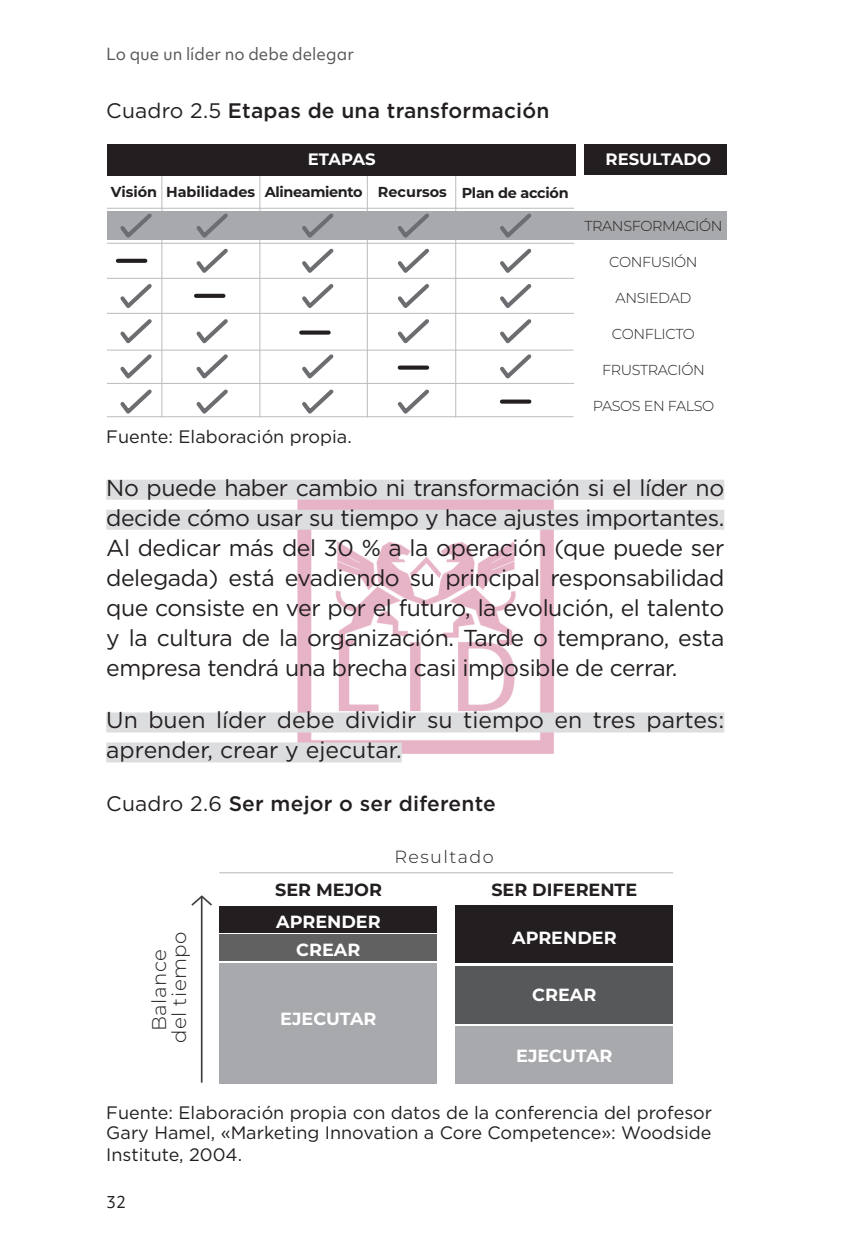
<style>
.page{position:relative;width:851px;height:1252px;background:#fff}
.page>*{position:absolute;margin:0;border:0;box-sizing:border-box;transform-origin:0 0}
.par{font:23px/30px "Gotham";color:#231f20;text-align:justify}
.img-tit{font:500 21px "Gotham";letter-spacing:.01em;color:#231f20}
.t1{font:300 19.8px/19.8px "Montserrat";letter-spacing:.025em;color:#231f20;text-align:center}
.fuente{font:18px/20px "Gotham";color:#231f20}
.t2{font:700 17.6px/28.8px "Montserrat";color:#fff;text-align:center}
.t3{font:700 17.6px/33.4px "Montserrat";color:#231f20}
.t4{font:700 16.4px "Montserrat";color:#fff}
.t5{font:16px "Objektiv Mk 1";color:#57585a}
.t6{font:16px "Objektiv Mk 1";color:#231f20}
.t7{font:300 14.4px "Montserrat";letter-spacing:-.025em;color:#231f20}
.t8{font:700 14.4px "Montserrat";letter-spacing:-.005em;color:#231f20}
.s1{font-weight:400}
.s2{font-weight:300}
</style>
<div class="page">
<img style="left:298px;top:500px;width:255px;height:253px">
<div style="left:106px;top:480px;width:618px;height:20px;background:#dcdddf"></div>
<div style="left:106px;top:510px;width:618px;height:20px;background:#dcdddf"></div>
<div style="left:106px;top:712px;width:618px;height:20px;background:#dcdddf"></div>
<div style="left:106px;top:742px;width:296px;height:20px;background:#dcdddf"></div>
<hr style="left:161px;top:147px;width:1px;height:270px;background:#bcbdc0">
<hr style="left:259px;top:147px;width:1px;height:270px;background:#bcbdc0">
<hr style="left:367px;top:147px;width:1px;height:270px;background:#bcbdc0">
<hr style="left:455px;top:147px;width:1px;height:270px;background:#bcbdc0">
<hr style="left:107px;top:208px;width:467px;height:1px;background:#bcbdc0">
<hr style="left:107px;top:243px;width:467px;height:1px;background:#bcbdc0">
<hr style="left:107px;top:278px;width:467px;height:1px;background:#bcbdc0">
<hr style="left:107px;top:313px;width:467px;height:1px;background:#bcbdc0">
<hr style="left:107px;top:383px;width:467px;height:1px;background:#bcbdc0">
<hr style="left:107px;top:349px;width:466px;height:1px;background:#bcbdc0">
<hr style="left:107px;top:416px;width:466px;height:1px;background:#bcbdc0">
<div style="left:107px;top:144px;width:468px;height:31px;background:#231f20"></div>
<div style="left:107px;top:211px;width:620px;height:29px;background:#a8a9ad"></div>
<div style="left:584px;top:144px;width:143px;height:31px;background:#231f20"></div>
<svg style="left:117px;top:284px;width:38px;height:134px"></svg>
<svg style="left:120px;top:213px;width:32px;height:25px"></svg>
<svg style="left:118px;top:259px;width:27px;height:4px"></svg>
<svg style="left:193px;top:319px;width:39px;height:99px"></svg>
<svg style="left:193px;top:213px;width:39px;height:60px"></svg>
<svg style="left:196px;top:294px;width:27px;height:4px"></svg>
<svg style="left:298px;top:350px;width:39px;height:68px"></svg>
<svg style="left:298px;top:213px;width:39px;height:95px"></svg>
<div style="left:301px;top:330px;width:28px;height:5px;background:#231f20"></div>
<svg style="left:496px;top:213px;width:39px;height:166px"></svg>
<div style="left:502px;top:399px;width:27px;height:5px;background:#231f20"></div>
<svg style="left:394px;top:213px;width:39px;height:131px"></svg>
<svg style="left:394px;top:389px;width:39px;height:29px"></svg>
<div style="left:400px;top:365px;width:27px;height:5px;background:#231f20"></div>
<div style="left:219px;top:905px;width:218px;height:27px;background:#231f20"></div>
<div style="left:219px;top:934px;width:218px;height:27px;background:#606160"></div>
<div style="left:219px;top:963px;width:218px;height:120px;background:#a8a9ad"></div>
<div style="left:455px;top:905px;width:218px;height:58px;background:#231f20"></div>
<div style="left:455px;top:965px;width:218px;height:58px;background:#57585a"></div>
<div style="left:455px;top:1025px;width:218px;height:58px;background:#a8a9ad"></div>
<hr style="left:201px;top:896px;width:2px;height:186px;background:#3e3e3f">
<svg style="left:191px;top:895px;width:21px;height:12px"></svg>
<hr style="left:219px;top:872px;width:454px;height:1px;background:#bcbdc0">
<p class="t5" style="left:106px;top:43px;width:249px">Lo que un líder no debe delegar</p>
<p class="img-tit" style="left:106px;top:97px;width:445px"><span class="s1">Cuadro 2.5</span> Etapas de una transformación</p>
<p class="t4" style="left:308px;top:147px;width:69px">ETAPAS</p>
<p class="t4" style="left:606px;top:147px;width:107px">RESULTADO</p>
<p class="t8" style="left:111px;top:182px;width:459px">Visión Habilidades Alineamiento Recursos Plan de acción</p>
<p class="t7" style="left:584px;top:216px;width:140px">TRANSFORMACIÓN</p>
<p class="t7" style="left:609px;top:252px;width:90px">CONFUSIÓN</p>
<p class="t7" style="left:615px;top:288px;width:77px">ANSIEDAD</p>
<p class="t7" style="left:612px;top:324px;width:85px">CONFLICTO</p>
<p class="t7" style="left:602px;top:360px;width:104px">FRUSTRACIÓN</p>
<p class="t7" style="left:593px;top:396px;width:123px">PASOS EN FALSO</p>
<p class="fuente" style="left:106px;top:426px;width:247px">Fuente: Elaboración propia.</p>
<p class="par" style="left:106px;top:472px;width:620px">No puede haber cambio ni transformación si el líder no decide cómo usar su tiempo y hace ajustes importantes.<br>Al dedicar más del 30 % a la operación (que puede ser delegada) está evadiendo su principal responsabilidad que consiste en ver por el futuro, la evolución, el talento y la cultura de la organización. Tarde o temprano, esta empresa tendrá una brecha casi imposible de cerrar.</p>
<p class="par" style="left:106px;top:705px;width:619px">Un buen líder debe dividir su tiempo en tres partes: aprender, crear y ejecutar.</p>
<p class="img-tit" style="left:106px;top:790px;width:391px"><span class="s1">Cuadro 2.6</span> Ser mejor o ser diferente</p>
<p class="t1" style="left:149px;top:1043px;width:113px;rotate:-90deg">Balance del tiempo</p>
<p class="t3" style="left:275px;top:872px;width:108px">SER MEJOR</p>
<p class="t2" style="left:276px;top:906px;width:106px">APRENDER<br>CREAR</p>
<p class="t2" style="left:280px;top:1003px;width:98px">EJECUTAR</p>
<p class="t3" style="left:491px;top:839px;width:147px;text-indent:-97px"><span class="s2">Resultado<br></span>SER DIFERENTE</p>
<p class="t2" style="left:512px;top:922px;width:106px">APRENDER</p>
<p class="t2" style="left:532px;top:979px;width:66px">CREAR</p>
<p class="t2" style="left:516px;top:1040px;width:98px">EJECUTAR</p>
<p class="fuente" style="left:106px;top:1102px;width:607px">Fuente: Elaboración propia con datos de la conferencia del profesor<br>Gary Hamel, «Marketing Innovation a Core Competence»: Woodside</p>
<p class="fuente" style="left:106px;top:1144px;width:137px">Institute, 2004.</p>
<p class="t6" style="left:106px;top:1190px;width:21px">32</p>
</div>
